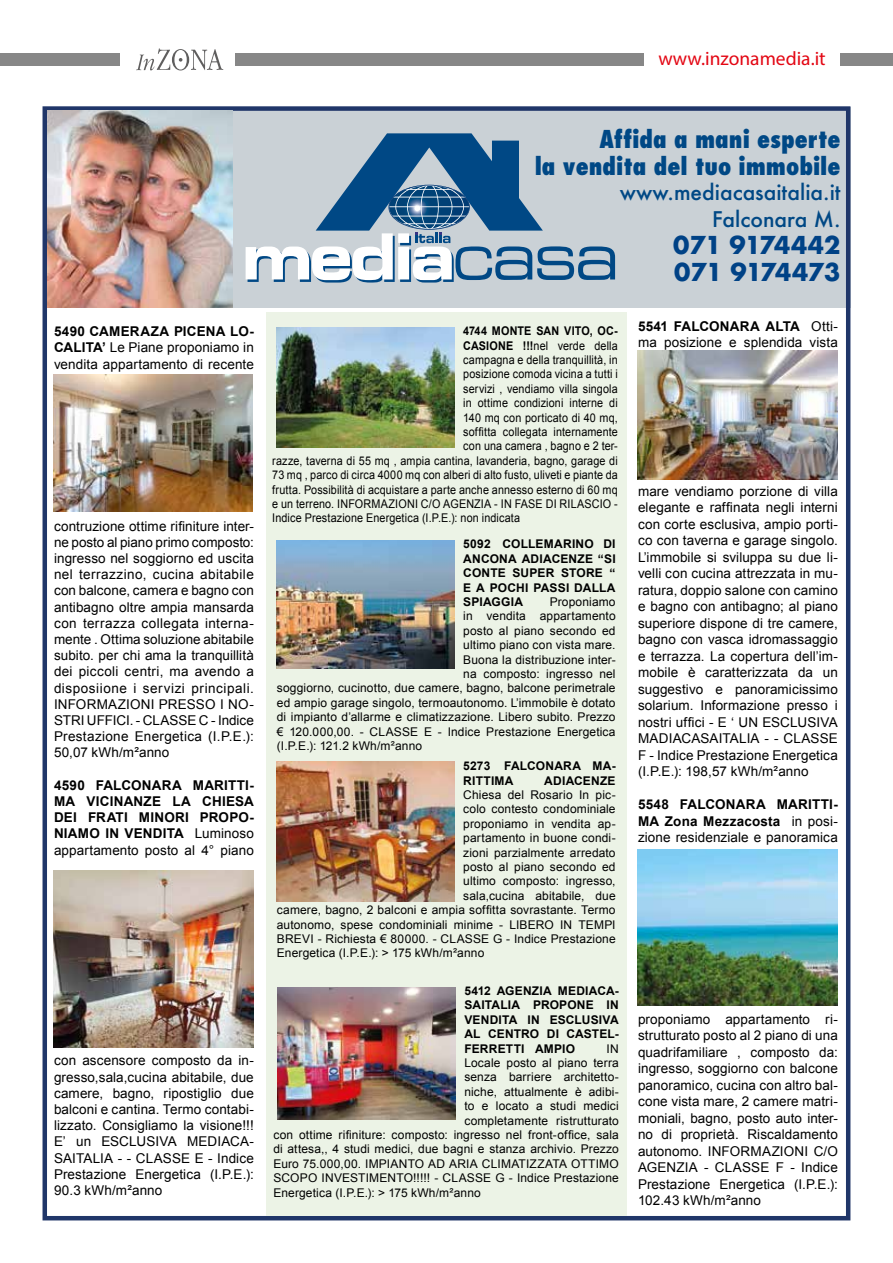
<style>
.page{position:relative;width:893px;height:1263px;background:#fff}
.page>*{position:absolute;margin:0;border:0;box-sizing:border-box;transform-origin:0 0}
.t1{font:800 condensed 24px/27px "Futura";color:#004885;text-align:right}
.t2{font:700 24px/27px "Futura";letter-spacing:-.02em;color:#004286}
.t3{font:500 21px/27px "Futura";color:#004885;text-align:right}
.t4{font:19.5px "Myriad Pro";color:#e30613}
.t5{font:13.5px/16.5px "Arial";letter-spacing:.01em;color:#000;text-align:justify}
.t6{font:700 13.5px/16.2px "Arial";letter-spacing:.015em;color:#000;text-align:justify}
.t7{font:12px "Arial";letter-spacing:.01em;color:#000}
.t8{font:12px "Arial";letter-spacing:.01em;color:#000;scale:.9 1}
.t9{font:700 12px/14.4px "Arial";letter-spacing:.015em;color:#000;text-align:justify}
.t10{font:700 12px "Arial";letter-spacing:.015em;color:#000;scale:.9 1}
.s1{font-weight:700}
.s2{font-weight:400}
</style>
<div class="page">
<div style="left:236px;top:53px;width:657px;height:13px;background:#878787"></div>
<div style="left:0;top:53px;width:120px;height:13px;background:#878787"></div>
<svg style="left:136px;top:48px;width:87px;height:22px"></svg>
<div style="left:644px;top:49px;width:196px;height:22px;background:#fff"></div>
<div style="left:43px;top:107px;width:807px;height:200px;background:#cad1d6"></div>
<div style="left:43px;top:106px;width:807px;height:1114px;border:4px solid #203669"></div>
<div style="left:266px;top:313px;width:361px;height:903px;background:#ecf3e6"></div>
<svg style="left:246px;top:133px;width:369px;height:150px"></svg>
<img style="left:638px;top:351px;width:200px;height:128px">
<img style="left:638px;top:849px;width:200px;height:157px">
<img style="left:54px;top:870px;width:200px;height:177px">
<img style="left:277px;top:762px;width:178px;height:139px">
<img style="left:277px;top:540px;width:178px;height:128px">
<img style="left:278px;top:987px;width:178px;height:133px">
<img style="left:277px;top:327px;width:178px;height:120px">
<img style="left:47px;top:111px;width:186px;height:196px">
<img style="left:54px;top:375px;width:199px;height:136px">
<h3 class="t4" style="left:658px;top:46px;width:169px">www.inzonamedia.it</h3>
<p class="t5" style="left:54px;top:323px;width:201px"><span class="s1">5490 CAMERAZA PICENA LO-CALITA’</span> Le Piane proponiamo in vendita appartamento di recente</p>
<p class="t5" style="left:54px;top:518px;width:201px">contruzione ottime rifiniture inter&shy;ne posto al piano primo composto: ingresso nel soggiorno ed uscita nel terrazzino, cucina abitabile con balcone, camera e bagno con antibagno oltre ampia mansarda con terrazza collegata interna&shy;mente . Ottima soluzione abitabile subito. per chi ama la tranquillità dei piccoli centri, ma avendo a disposiione i servizi principali.<br>INFORMAZIONI PRESSO I NO-STRI UFFICI. - CLASSE C - Indice Prestazione Energetica (I.P.E.):<br>50,07 kWh/m²anno</p>
<p class="t6" style="left:54px;top:777px;width:201px">4590 FALCONARA MARITTI-MA VICINANZE LA CHIESA DEI FRATI MINORI PROPO-NIAMO IN VENDITA <span class="s2">Luminoso appartamento posto al 4° piano</span></p>
<p class="t5" style="left:54px;top:1052px;width:201px">con ascensore composto da in&shy;gresso,sala,cucina abitabile, due camere, bagno, ripostiglio due balconi e cantina. Termo contabi&shy;lizzato. Consigliamo la visione!!!<br>E’ un ESCLUSIVA MEDIACA-SAITALIA - - CLASSE E - Indice Prestazione Energetica (I.P.E.):<br>90.3 kWh/m²anno</p>
<h1 class="t1" style="left:535px;top:125px;width:307px">Affida a mani esperte<br>la vendita del tuo immobile</h1>
<h2 class="t3" style="left:620px;top:179px;width:222px">www.mediacasaitalia.it<br>Falconara M.</h2>
<h1 class="t2" style="left:673px;top:232px;width:169px">071 9174442<br>071 9174473</h1>
<p class="t10" style="left:463px;top:323px;width:173px">4744 MONTE SAN VITO, OC-</p>
<p class="t8" style="left:463px;top:337px;width:173px"><span class="s1">CASIONE !!!</span>nel verde della</p>
<p class="t8" style="left:463px;top:352px;width:173px">campagna e della tranquillità, in</p>
<p class="t8" style="left:463px;top:366px;width:173px">posizione comoda vicina a tutti i</p>
<p class="t8" style="left:463px;top:381px;width:173px">servizi , vendiamo villa singola</p>
<p class="t8" style="left:463px;top:395px;width:173px">in ottime condizioni interne di</p>
<p class="t8" style="left:463px;top:409px;width:173px">140 mq con porticato di 40 mq,</p>
<p class="t8" style="left:463px;top:424px;width:173px">soffitta collegata internamente</p>
<p class="t8" style="left:463px;top:438px;width:173px">con una camera , bagno e 2 ter-</p>
<p class="t8" style="left:272px;top:453px;width:385px">razze, taverna di 55 mq , ampia cantina, lavanderia, bagno, garage di</p>
<p class="t8" style="left:272px;top:467px;width:385px">73 mq , parco di circa 4000 mq con alberi di alto fusto, uliveti e piante da</p>
<p class="t8" style="left:272px;top:481px;width:385px">frutta. Possibilità di acquistare a parte anche annesso esterno di 60 mq</p>
<p class="t8" style="left:272px;top:496px;width:385px">e un terreno. INFORMAZIONI C/O AGENZIA - IN FASE DI RILASCIO -</p>
<p class="t8" style="left:272px;top:510px;width:277px">Indice Prestazione Energetica (I.P.E.): non indicata</p>
<p class="t9" style="left:463px;top:537px;width:154px">5092 COLLEMARINO DI ANCONA ADIACENZE “SI CONTE SUPER STORE “ E A POCHI PASSI DALLA SPIAGGIA</p>
<p class="t7" style="left:550px;top:594px;width:67px">Proponiamo</p>
<p class="t7" style="left:463px;top:608px;width:154px">in vendita appartamento</p>
<p class="t7" style="left:463px;top:623px;width:154px">posto al piano secondo ed</p>
<p class="t7" style="left:463px;top:637px;width:154px">ultimo piano con vista mare.</p>
<p class="t7" style="left:463px;top:652px;width:154px">Buona la distribuzione inter-</p>
<p class="t7" style="left:463px;top:666px;width:154px">na composto: ingresso nel</p>
<p class="t7" style="left:277px;top:680px;width:340px">soggiorno, cucinotto, due camere, bagno, balcone perimetrale</p>
<p class="t7" style="left:277px;top:695px;width:340px">ed ampio garage singolo, termoautonomo. L’immobile è dotato</p>
<p class="t7" style="left:277px;top:709px;width:340px">di impianto d’allarme e climatizzazione. Libero subito. Prezzo</p>
<p class="t7" style="left:277px;top:724px;width:340px">€ 120.000,00. - CLASSE E - Indice Prestazione Energetica</p>
<p class="t7" style="left:277px;top:738px;width:147px">(I.P.E.): 121.2 kWh/m²anno</p>
<p class="t9" style="left:463px;top:759px;width:154px">5273 FALCONARA MA-<br>RITTIMA</p>
<p class="t9" style="left:544px;top:774px;width:73px">ADIACENZE</p>
<p class="t7" style="left:463px;top:787px;width:154px">Chiesa del Rosario In pic-</p>
<p class="t7" style="left:463px;top:801px;width:154px">colo contesto condominiale</p>
<p class="t7" style="left:463px;top:816px;width:154px">proponiamo in vendita ap-</p>
<p class="t7" style="left:463px;top:830px;width:154px">partamento in buone condi-</p>
<p class="t7" style="left:463px;top:844px;width:154px">zioni parzialmente arredato</p>
<p class="t7" style="left:463px;top:859px;width:154px">posto al piano secondo ed</p>
<p class="t7" style="left:463px;top:873px;width:154px">ultimo composto: ingresso,</p>
<p class="t7" style="left:463px;top:888px;width:154px">sala,cucina abitabile, due</p>
<p class="t7" style="left:277px;top:902px;width:340px">camere, bagno, 2 balconi e ampia soffitta sovrastante. Termo</p>
<p class="t7" style="left:277px;top:916px;width:340px">autonomo, spese condominiali minime - LIBERO IN TEMPI</p>
<p class="t7" style="left:277px;top:931px;width:340px">BREVI - Richiesta € 80000. - CLASSE G - Indice Prestazione</p>
<p class="t7" style="left:277px;top:945px;width:209px">Energetica (I.P.E.): &gt; 175 kWh/m²anno</p>
<p class="t9" style="left:464px;top:984px;width:156px">5412 AGENZIA MEDIACA-SAITALIA PROPONE IN VENDITA IN ESCLUSIVA AL CENTRO DI CASTEL-FERRETTI AMPIO</p>
<p class="t7" style="left:607px;top:1040px;width:14px">IN</p>
<p class="t7" style="left:464px;top:1055px;width:156px">Locale posto al piano terra</p>
<p class="t7" style="left:464px;top:1069px;width:156px">senza barriere architetto-</p>
<p class="t7" style="left:464px;top:1084px;width:156px">niche, attualmente è adibi-</p>
<p class="t7" style="left:464px;top:1098px;width:156px">to e locato a studi medici</p>
<p class="t7" style="left:464px;top:1112px;width:156px">completamente ristrutturato</p>
<p class="t7" style="left:273px;top:1127px;width:347px">con ottime rifiniture: composto: ingresso nel front-office, sala</p>
<p class="t7" style="left:273px;top:1141px;width:347px">di attesa,, 4 studi medici, due bagni e stanza archivio. Prezzo</p>
<p class="t7" style="left:273px;top:1156px;width:347px">Euro 75.000,00. IMPIANTO AD ARIA CLIMATIZZATA OTTIMO</p>
<p class="t7" style="left:273px;top:1170px;width:347px">SCOPO INVESTIMENTO!!!!! - CLASSE G - Indice Prestazione</p>
<p class="t7" style="left:273px;top:1184px;width:209px">Energetica (I.P.E.): &gt; 175 kWh/m²anno</p>
<p class="t5" style="left:638px;top:318px;width:201px"><span class="s1">5541 FALCONARA ALTA</span> Otti&shy;ma posizione e splendida vista</p>
<p class="t5" style="left:638px;top:483px;width:201px">mare vendiamo porzione di villa elegante e raffinata negli interni con corte esclusiva, ampio porti&shy;co con taverna e garage singolo.<br>L’immobile si sviluppa su due li&shy;velli con cucina attrezzata in mu&shy;ratura, doppio salone con camino e bagno con antibagno; al piano superiore dispone di tre camere, bagno con vasca idromassaggio e terrazza. La copertura dell’im&shy;mobile è caratterizzata da un suggestivo e panoramicissimo solarium. Informazione presso i nostri uffici - E ‘ UN ESCLUSIVA MADIACASAITALIA - - CLASSE F - Indice Prestazione Energetica (I.P.E.): 198,57 kWh/m²anno</p>
<p class="t6" style="left:638px;top:797px;width:201px">5548 FALCONARA MARITTI-MA Zona Mezzacosta <span class="s2">in posi&shy;zione residenziale e panoramica</span></p>
<p class="t5" style="left:638px;top:1011px;width:201px">proponiamo appartamento ri&shy;strutturato posto al 2 piano di una quadrifamiliare , composto da: ingresso, soggiorno con balcone panoramico, cucina con altro bal&shy;cone vista mare, 2 camere matri&shy;moniali, bagno, posto auto inter&shy;no di proprietà. Riscaldamento autonomo. INFORMAZIONI C/O AGENZIA - CLASSE F - Indice Prestazione Energetica (I.P.E.):<br>102.43 kWh/m²anno</p>
</div>
